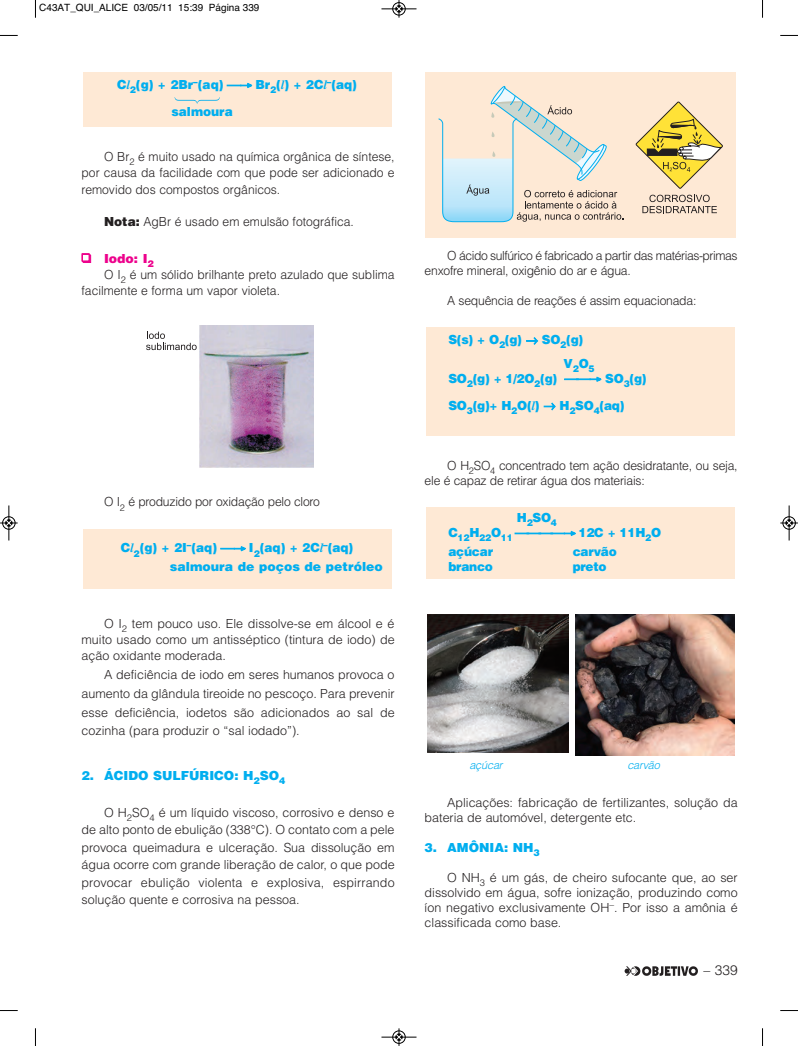
<style>
.page{position:relative;width:798px;height:1046px;background:#fff}
.page>*{position:absolute;margin:0;border:0;box-sizing:border-box;transform-origin:0 0}
.t1{font:300 13.75px "Helvetica";color:#231f20}
.t2{font:300 12.5px/17.5px "Helvetica";color:#231f20;text-align:justify}
.t3{font:900 12.5px/24px "Helvetica";color:#00aeef}
.t4{font:300 12.5px/15px "Helvetica";letter-spacing:-.035em;color:#231f20}
.t5{font:300 12.5px/15px "Helvetica";letter-spacing:-.02em;color:#231f20}
.t6{font:900 12.5px/26.5px "Helvetica";letter-spacing:-.02em;color:#00aeef}
.t7{font:900 12.5px "Helvetica";color:#ed028c}
.t8{font:italic 300 11.25px "Helvetica";color:#00aeef}
.t9{font:10px "Helvetica";color:#000}
.s1{font-family:"Times";font-weight:700;font-style:italic}
.s2{font-weight:900}
</style>
<div class="page">
<svg style="left:624px;top:966px;width:73px;height:9px"></svg>
<div style="left:426px;top:72px;width:309px;height:165px;background:#fee9d5"></div>
<svg style="left:635px;top:101px;width:88px;height:112px"></svg>
<svg style="left:438px;top:86px;width:185px;height:136px"></svg>
<img style="left:427px;top:614px;width:141px;height:138px">
<img style="left:575px;top:614px;width:158px;height:141px">
<div style="left:426px;top:327px;width:308px;height:109px;background:#fee9d5"></div>
<div style="left:426px;top:507px;width:308px;height:72px;background:#fee9d5"></div>
<img style="left:199px;top:325px;width:114px;height:142px">
<svg style="left:146px;top:331px;width:50px;height:19px"></svg>
<div style="left:83px;top:528px;width:308px;height:60px;background:#fee9d5"></div>
<div style="left:83px;top:72px;width:308px;height:54px;background:#fee9d5"></div>
<svg style="left:174px;top:97px;width:46px;height:6px"></svg>
<svg style="left:35px;top:0;width:1px;height:18px"></svg>
<svg style="left:0;top:35px;width:18px;height:1px"></svg>
<svg style="left:762px;top:0;width:1px;height:18px"></svg>
<svg style="left:780px;top:35px;width:17px;height:1px"></svg>
<svg style="left:35px;top:1028px;width:1px;height:17px"></svg>
<svg style="left:0;top:1010px;width:18px;height:1px"></svg>
<svg style="left:762px;top:1028px;width:1px;height:17px"></svg>
<svg style="left:780px;top:1010px;width:17px;height:1px"></svg>
<div style="left:392px;top:2px;width:13px;height:14px;border:1px solid #fff;border-radius:50%"></div>
<hr style="left:381px;top:9px;width:35px;height:1px;background:#000">
<div style="left:392px;top:2px;width:13px;height:13px;border:1px solid #000;border-radius:50%"></div>
<svg style="left:395px;top:0;width:7px;height:18px"></svg>
<hr style="left:381px;top:1036px;width:35px;height:1px;background:#000">
<div style="left:392px;top:1030px;width:13px;height:13px;border:1px solid #000;border-radius:50%"></div>
<svg style="left:395px;top:1028px;width:7px;height:17px"></svg>
<div style="left:2px;top:516px;width:14px;height:13px;border:1px solid #fff;border-radius:50%"></div>
<hr style="left:9px;top:505px;width:1px;height:35px;background:#000">
<div style="left:2px;top:516px;width:13px;height:13px;border:1px solid #000;border-radius:50%"></div>
<svg style="left:0;top:519px;width:18px;height:7px"></svg>
<hr style="left:788px;top:505px;width:1px;height:35px;background:#000">
<div style="left:782px;top:516px;width:13px;height:13px;border:1px solid #000;border-radius:50%"></div>
<svg style="left:780px;top:519px;width:17px;height:7px"></svg>
<p class="t9" style="left:39px;top:4px;width:222px">C43AT_QUI_ALICE 03/05/11 15:39 Página 339</p>
<p class="t3" style="left:171px;top:73px;width:187px;line-height:26.2px;text-indent:-54px">C<span class="s1">l</span><sub>2</sub>(g) + 2Br<sup>–</sup>(aq) ⎯→ Br<sub>2</sub>(<span class="s1">l</span>) + 2C<span class="s1">l</span><sup>–</sup>(aq) salmoura</p>
<p class="t2" style="left:81px;top:150px;width:314px;line-height:16.2px;text-indent:22px">O Br<sub>2</sub> é muito usado na química orgânica de síntese, por causa da facilidade com que pode ser adicionado e removido dos compostos orgânicos.</p>
<p class="t2" style="left:104px;top:214px;width:251px"><span class="s2">Nota:</span> AgBr é usado em emulsão fotográfica.</p>
<p class="t7" style="left:81px;top:253px;width:74px">❑ Iodo: I<sub>2</sub></p>
<p class="t2" style="left:104px;top:267px;width:292px">O I<sub>2</sub> é um sólido brilhante preto azulado que sublima</p>
<p class="t2" style="left:81px;top:283px;width:200px">facilmente e forma um vapor violeta.</p>
<p class="t2" style="left:104px;top:494px;width:217px">O I<sub>2</sub> é produzido por oxidação pelo cloro</p>
<p class="t3" style="left:170px;top:539px;width:214px;line-height:18.8px;text-indent:-49px">C<span class="s1">l</span><sub>2</sub>(g) + 2I<sup>–</sup>(aq) ⎯→ I<sub>2</sub>(aq) + 2C<span class="s1">l</span><sup>–</sup>(aq) salmoura de poços de petróleo</p>
<p class="t2" style="left:81px;top:616px;width:314px;line-height:16.2px;text-indent:22px">O I<sub>2</sub> tem pouco uso. Ele dissolve-se em álcool e é muito usado como um antisséptico (tintura de iodo) de ação oxidante moderada.</p>
<p class="t2" style="left:81px;top:666px;width:314px;line-height:18.8px;text-indent:22px">A deficiência de iodo em seres humanos provoca o aumento da glândula tireoide no pescoço. Para prevenir esse deficiência, iodetos são adicionados ao sal de cozinha (para produzir o “sal iodado”).</p>
<p class="t3" style="left:81px;top:764px;width:205px">2. ÁCIDO SULFÚRICO: H<sub>2</sub>SO<sub>4</sub></p>
<p class="t2" style="left:81px;top:804px;width:314px;text-indent:23px">O H<sub>2</sub>SO<sub>4</sub> é um líquido viscoso, corrosivo e denso e de alto ponto de ebulição (338°C). O contato com a pele provoca queimadura e ulceração. Sua dissolução em água ocorre com grande liberação de calor, o que pode provocar ebulição violenta e explosiva, espirrando solução quente e corrosiva na pessoa.</p>
<p class="t4" style="left:424px;top:249px;width:314px;text-indent:22px">O ácido sulfúrico é fabricado a partir das matérias-pri mas enxofre mineral, oxigênio do ar e água.</p>
<p class="t2" style="left:447px;top:293px;width:250px">A sequência de reações é assim equacionada:</p>
<p class="t3" style="left:563px;top:328px;width:32px;text-indent:-115px">S(s) + O<sub>2</sub>(g) → SO<sub>2</sub>(g)<br>V<sub>2</sub>O<sub>5</sub></p>
<p class="t6" style="left:448px;top:366px;width:199px">SO<sub>2</sub>(g) + 1/2O<sub>2</sub>(g) ⎯⎯→ SO<sub>3</sub>(g)<br>SO<sub>3</sub>(g)+ H<sub>2</sub>O(<span class="s1">l</span>) → H<sub>2</sub>SO<sub>4</sub>(aq)</p>
<p class="t5" style="left:424px;top:459px;width:314px;text-indent:23px">O H<sub>2</sub>SO<sub>4</sub> concentrado tem ação desidratante, ou seja, ele é capaz de retirar água dos materiais:</p>
<p class="t3" style="left:448px;top:511px;width:214px;line-height:15px;text-indent:68px">H<sub>2</sub>SO<sub>4<br></sub>C<sub>12</sub>H<sub>22</sub>O<sub>11</sub> ⎯⎯⎯⎯→ 12C + 11H<sub>2</sub>O</p>
<p class="t3" style="left:448px;top:540px;width:46px">açúcar</p>
<p class="t3" style="left:572px;top:540px;width:46px">carvão</p>
<p class="t3" style="left:448px;top:555px;width:46px">branco</p>
<p class="t3" style="left:572px;top:555px;width:35px">preto</p>
<p class="t8" style="left:469px;top:760px;width:37px">açúcar</p>
<p class="t8" style="left:627px;top:760px;width:36px">carvão</p>
<p class="t2" style="left:424px;top:796px;width:314px;line-height:15px;text-indent:22px">Aplicações: fabricação de fertilizantes, solução da bateria de automóvel, detergente etc.</p>
<p class="t3" style="left:424px;top:836px;width:117px">3. AMÔNIA: NH<sub>3</sub></p>
<p class="t2" style="left:424px;top:871px;width:314px;line-height:15px;text-indent:22px">O NH<sub>3</sub> é um gás, de cheiro sufocante que, ao ser dissolvido em água, sofre ionização, produzindo como íon negativo exclusivamente OH<sup>–</sup>. Por isso a amônia é classificada como base.</p>
<p class="t1" style="left:703px;top:965px;width:35px">– 339</p>
</div>
